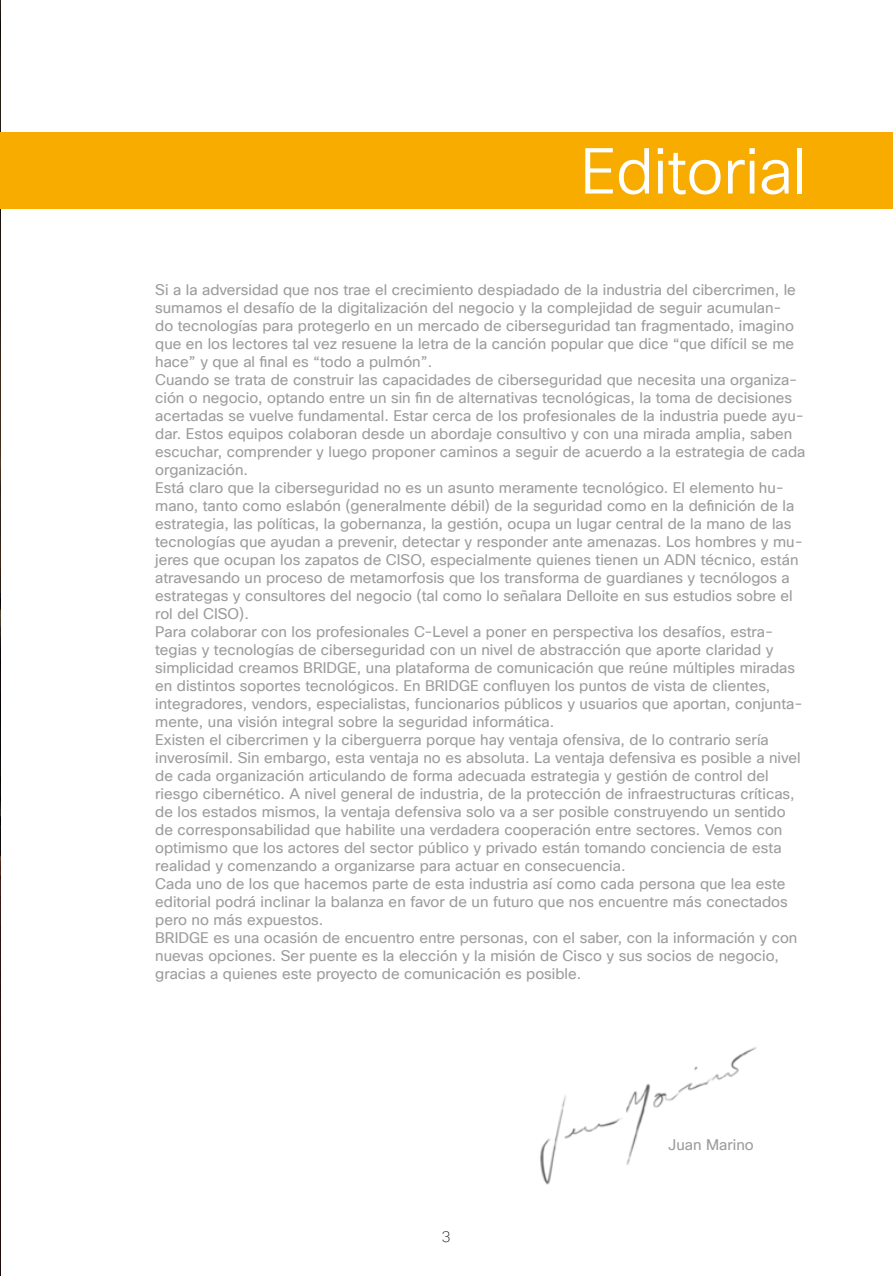
<style>
.page{position:relative;width:893px;height:1276px;background:#fff}
.page>*{position:absolute;margin:0;border:0;box-sizing:border-box;transform-origin:0 0}
.t1{font:63px "Cisco Sans TT Light";color:#fff}
.t2{font:15px/18px "Cisco Sans TT";color:#9d9d9c}
.t3{font:100 15px "Cisco Sans TT";color:#000}
</style>
<div class="page">
<img style="left:0;top:0;width:1px;height:1276px">
<div style="left:0;top:133px;width:893px;height:76px;background:#f8ac00"></div>
<img style="left:540px;top:1047px;width:217px;height:138px">
<h1 class="t1" style="left:580px;top:130px;width:228px">Editorial</h1>
<p class="t2" style="left:155px;top:281px;width:652px">Si a la adversidad que nos trae el crecimiento despiadado de la industria del cibercrimen, le sumamos el desafío de la digitalización del negocio y la complejidad de seguir acumulan-<br>do tecnologías para protegerlo en un mercado de ciberseguridad tan fragmentado, imagino que en los lectores tal vez resuene la letra de la canción popular que dice “que difícil se me hace” y que al final es “todo a pulmón”.<br>Cuando se trata de construir las capacidades de ciberseguridad que necesita una organiza&shy;ción o negocio, optando entre un sin fin de alternativas tecnológicas, la toma de decisiones acertadas se vuelve fundamental. Estar cerca de los profesionales de la industria puede ayu&shy;dar. Estos equipos colaboran desde un abordaje consultivo y con una mirada amplia, saben escuchar, comprender y luego proponer caminos a seguir de acuerdo a la estrategia de cada organización.<br>Está claro que la ciberseguridad no es un asunto meramente tecnológico. El elemento hu&shy;mano, tanto como eslabón (generalmente débil) de la seguridad como en la definición de la estrategia, las políticas, la gobernanza, la gestión, ocupa un lugar central de la mano de las tecnologías que ayudan a prevenir, detectar y responder ante amenazas. Los hombres y mu&shy;jeres que ocupan los zapatos de CISO, especialmente quienes tienen un ADN técnico, están atravesando un proceso de metamorfosis que los transforma de guardianes y tecnólogos a estrategas y consultores del negocio (tal como lo señalara Delloite en sus estudios sobre el rol del CISO).<br>Para colaborar con los profesionales C-Level a poner en perspectiva los desafíos, estra&shy;tegias y tecnologías de ciberseguridad con un nivel de abstracción que aporte claridad y simplicidad creamos BRIDGE, una plataforma de comunicación que reúne múltiples miradas en distintos soportes tecnológicos. En BRIDGE confluyen los puntos de vista de clientes, integradores, vendors, especialistas, funcionarios públicos y usuarios que aportan, conjunta&shy;mente, una visión integral sobre la seguridad informática.<br>Existen el cibercrimen y la ciberguerra porque hay ventaja ofensiva, de lo contrario sería inverosímil. Sin embargo, esta ventaja no es absoluta. La ventaja defensiva es posible a nivel de cada organización articulando de forma adecuada estrategia y gestión de control del riesgo cibernético. A nivel general de industria, de la protección de infraestructuras críticas, de los estados mismos, la ventaja defensiva solo va a ser posible construyendo un sentido de corresponsabilidad que habilite una verdadera cooperación entre sectores. Vemos con optimismo que los actores del sector público y privado están tomando conciencia de esta realidad y comenzando a organizarse para actuar en consecuencia.<br>Cada uno de los que hacemos parte de esta industria así como cada persona que lea este editorial podrá inclinar la balanza en favor de un futuro que nos encuentre más conectados pero no más expuestos.<br>BRIDGE es una ocasión de encuentro entre personas, con el saber, con la información y con nuevas opciones. Ser puente es la elección y la misión de Cisco y sus socios de negocio, gracias a quienes este proyecto de comunicación es posible.</p>
<p class="t3" style="left:442px;top:1227px;width:10px">3</p>
<p class="t2" style="left:668px;top:1135px;width:87px">Juan Marino</p>
</div>
